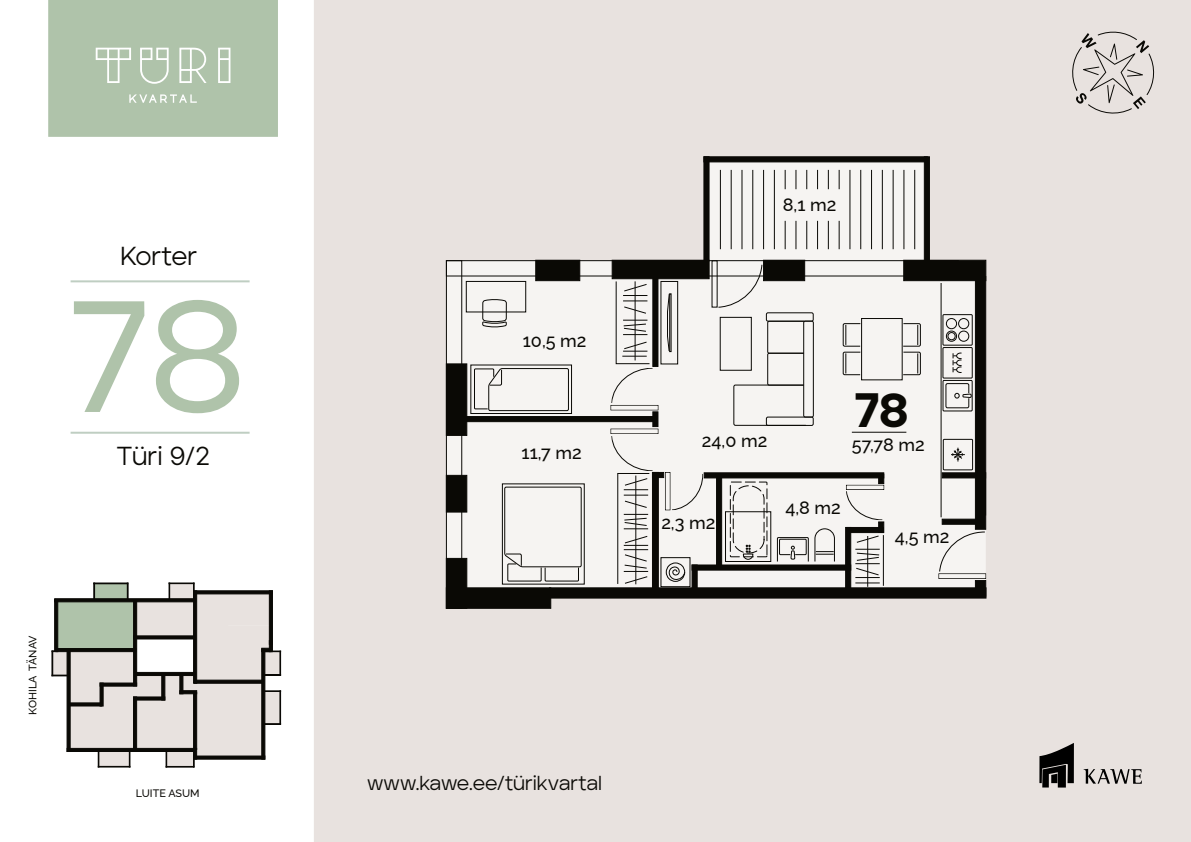
<style>
.page{position:relative;width:1191px;height:842px;background:#fff}
.page>*{position:absolute;margin:0;border:0;box-sizing:border-box;transform-origin:0 0}
.t1{font:500 158px "Aventa";color:#afc3aa}
.t2{font:900 48px "Aventa";color:#0a0905}
.t3{font:25.9px "Aventa";letter-spacing:-.01em;color:#0a0905}
.t4{font:20.1px "Aventa";color:#0a0905}
.t5{font:500 18px "Raleway";color:#0a0905}
.t6{font:500 10.8px "Raleway";color:#0a0905}
</style>
<div class="page">
<div style="left:48px;top:0;width:230px;height:137px;background:#afc3aa"></div>
<svg style="left:129px;top:94px;width:68px;height:9px"></svg>
<svg style="left:179px;top:48px;width:28px;height:35px"></svg>
<svg style="left:96px;top:48px;width:35px;height:35px"></svg>
<svg style="left:140px;top:48px;width:29px;height:36px"></svg>
<svg style="left:218px;top:48px;width:12px;height:35px"></svg>
<svg style="left:70px;top:280px;width:180px;height:3px"></svg>
<svg style="left:70px;top:431px;width:180px;height:3px"></svg>
<div style="left:314px;top:0;width:877px;height:842px;background:#e8e2df"></div>
<svg style="left:1072px;top:31px;width:83px;height:83px"></svg>
<svg style="left:1083px;top:769px;width:58px;height:15px"></svg>
<svg style="left:1039px;top:743px;width:35px;height:44px"></svg>
<svg style="left:52px;top:583px;width:229px;height:184px"></svg>
<svg style="left:448px;top:162px;width:537px;height:426px;fill:#f6f4f2"></svg>
<svg style="left:504px;top:487px;width:77px;height:94px;background:#eae8e6"></svg>
<svg style="left:474px;top:368px;width:95px;height:43px;background:#e2e0de"></svg>
<div style="left:470px;top:365px;width:102px;height:49px;border:1px solid #0a0905"></div>
<svg style="left:482px;top:299px;width:25px;height:29px"></svg>
<div style="left:466px;top:281px;width:60px;height:31px;border:1px solid #0a0905"></div>
<div style="left:661px;top:557px;width:29px;height:30px;border:1px solid #0a0905"></div>
<svg style="left:666px;top:562px;width:19px;height:20px"></svg>
<svg style="left:814px;top:528px;width:21px;height:34px"></svg>
<svg style="left:720px;top:169px;width:1px;height:81px"></svg>
<svg style="left:731px;top:169px;width:1px;height:81px"></svg>
<svg style="left:741px;top:169px;width:1px;height:81px"></svg>
<svg style="left:752px;top:169px;width:1px;height:81px"></svg>
<svg style="left:763px;top:169px;width:1px;height:81px"></svg>
<svg style="left:774px;top:169px;width:1px;height:81px"></svg>
<svg style="left:784px;top:169px;width:1px;height:81px"></svg>
<svg style="left:795px;top:169px;width:1px;height:81px"></svg>
<svg style="left:806px;top:169px;width:1px;height:81px"></svg>
<svg style="left:817px;top:169px;width:1px;height:81px"></svg>
<svg style="left:828px;top:169px;width:1px;height:81px"></svg>
<svg style="left:838px;top:169px;width:1px;height:81px"></svg>
<svg style="left:849px;top:169px;width:1px;height:81px"></svg>
<svg style="left:860px;top:169px;width:1px;height:81px"></svg>
<svg style="left:871px;top:169px;width:1px;height:81px"></svg>
<svg style="left:882px;top:169px;width:1px;height:81px"></svg>
<svg style="left:892px;top:169px;width:1px;height:81px"></svg>
<svg style="left:903px;top:169px;width:1px;height:81px"></svg>
<svg style="left:914px;top:169px;width:1px;height:81px"></svg>
<svg style="left:777px;top:537px;width:31px;height:25px"></svg>
<div style="left:725px;top:511px;width:46px;height:51px;border:1px solid #0a0905"></div>
<svg style="left:730px;top:482px;width:37px;height:78px;background:#dad8d6"></svg>
<div style="left:861px;top:318px;width:41px;height:62px;border:1px solid #0a0905"></div>
<svg style="left:902px;top:323px;width:18px;height:52px"></svg>
<svg style="left:842px;top:323px;width:18px;height:52px"></svg>
<svg style="left:855px;top:535px;width:29px;height:52px;background:#c9c7c5"></svg>
<div style="left:669px;top:294px;width:2px;height:58px;border:1px solid #0a0905"></div>
<svg style="left:667px;top:293px;width:2px;height:58px"></svg>
<div style="left:661px;top:281px;width:17px;height:83px;border:1px solid #0a0905"></div>
<svg style="left:940px;top:283px;width:33px;height:235px;background:#d2d0ce"></svg>
<div style="left:780px;top:189px;width:64px;height:32px;background:#f6f4f2"></div>
<svg style="left:851px;top:432px;width:55px;height:1px"></svg>
<div style="left:846px;top:485px;width:38px;height:5px;border:1px solid #0a0905"></div>
<svg style="left:846px;top:491px;width:36px;height:29px"></svg>
<svg style="left:672px;top:474px;width:31px;height:36px"></svg>
<div style="left:938px;top:573px;width:48px;height:6px;border:1px solid #0a0905"></div>
<div style="left:939px;top:531px;width:46px;height:41px;background:#f6f4f2"></div>
<svg style="left:611px;top:281px;width:42px;height:122px;background:#dedcda"></svg>
<svg style="left:611px;top:436px;width:42px;height:149px;background:#dcdbd8"></svg>
<div style="left:446px;top:260px;width:513px;height:16px;border:1px solid #0a0905"></div>
<div style="left:446px;top:260px;width:16px;height:349px;border:1px solid #0a0905"></div>
<svg style="left:718px;top:264px;width:95px;height:162px;background:#e7e5e3"></svg>
<div style="left:653px;top:275px;width:5px;height:91px;background:#0a0905"></div>
<div style="left:652px;top:275px;width:6px;height:92px;border:1px solid #0a0905"></div>
<div style="left:652px;top:472px;width:6px;height:118px;background:#0a0905"></div>
<div style="left:716px;top:476px;width:5px;height:90px;background:#0a0905"></div>
<div style="left:716px;top:476px;width:6px;height:90px;border:1px solid #0a0905"></div>
<div style="left:653px;top:412px;width:5px;height:15px;background:#0a0905"></div>
<div style="left:652px;top:412px;width:6px;height:15px;border:1px solid #0a0905"></div>
<div style="left:460px;top:416px;width:194px;height:6px;background:#0a0905"></div>
<div style="left:460px;top:416px;width:194px;height:6px;border:1px solid #0a0905"></div>
<div style="left:652px;top:472px;width:11px;height:6px;background:#0a0905"></div>
<div style="left:652px;top:472px;width:12px;height:6px;border:1px solid #0a0905"></div>
<div style="left:942px;top:473px;width:43px;height:5px;background:#0a0905"></div>
<div style="left:704px;top:473px;width:179px;height:5px;background:#0a0905"></div>
<div style="left:942px;top:519px;width:41px;height:5px;background:#0a0905"></div>
<div style="left:942px;top:519px;width:41px;height:5px;border:1px solid #0a0905"></div>
<div style="left:845px;top:527px;width:5px;height:61px;background:#0a0905"></div>
<div style="left:845px;top:527px;width:6px;height:62px;border:1px solid #0a0905"></div>
<div style="left:878px;top:522px;width:5px;height:10px;background:#0a0905"></div>
<div style="left:878px;top:522px;width:6px;height:11px;border:1px solid #0a0905"></div>
<div style="left:878px;top:474px;width:5px;height:10px;background:#0a0905"></div>
<div style="left:878px;top:474px;width:6px;height:10px;border:1px solid #0a0905"></div>
<div style="left:692px;top:565px;width:5px;height:23px;background:#0a0905"></div>
<div style="left:692px;top:565px;width:158px;height:5px;background:#0a0905"></div>
<div style="left:847px;top:527px;width:36px;height:6px;background:#0a0905"></div>
<div style="left:903px;top:260px;width:82px;height:21px;background:#0a0905"></div>
<div style="left:903px;top:260px;width:83px;height:21px;border:1px solid #0a0905"></div>
<div style="left:763px;top:260px;width:41px;height:21px;background:#0a0905"></div>
<div style="left:763px;top:260px;width:42px;height:21px;border:1px solid #0a0905"></div>
<div style="left:612px;top:260px;width:97px;height:19px;background:#0a0905"></div>
<div style="left:612px;top:260px;width:97px;height:19px;border:1px solid #0a0905"></div>
<div style="left:536px;top:260px;width:44px;height:21px;background:#0a0905"></div>
<div style="left:535px;top:260px;width:45px;height:21px;border:1px solid #0a0905"></div>
<div style="left:549px;top:588px;width:437px;height:10px;background:#0a0905"></div>
<div style="left:446px;top:364px;width:21px;height:71px;background:#0a0905"></div>
<div style="left:446px;top:364px;width:21px;height:72px;border:1px solid #0a0905"></div>
<div style="left:446px;top:475px;width:21px;height:37px;background:#0a0905"></div>
<div style="left:446px;top:475px;width:21px;height:37px;border:1px solid #0a0905"></div>
<div style="left:446px;top:558px;width:21px;height:50px;background:#0a0905"></div>
<div style="left:446px;top:558px;width:21px;height:50px;border:1px solid #0a0905"></div>
<div style="left:446px;top:588px;width:105px;height:20px;background:#0a0905"></div>
<div style="left:924px;top:157px;width:5px;height:104px;background:#0a0905"></div>
<div style="left:924px;top:157px;width:5px;height:104px;border:1px solid #0a0905"></div>
<div style="left:704px;top:157px;width:5px;height:104px;background:#0a0905"></div>
<div style="left:703px;top:157px;width:6px;height:104px;border:1px solid #0a0905"></div>
<div style="left:704px;top:157px;width:223px;height:5px;background:#0a0905"></div>
<div style="left:975px;top:580px;width:10px;height:16px;background:#0a0905"></div>
<div style="left:975px;top:276px;width:10px;height:253px;background:#0a0905"></div>
<div style="left:975px;top:276px;width:11px;height:253px;border:1px solid #0a0905"></div>
<h3 class="t3" style="left:120px;top:240px;width:78px">Korter</h3>
<h1 class="t1" style="left:68px;top:260px;width:180px">78</h1>
<h3 class="t3" style="left:116px;top:440px;width:95px">Türi 9/2</h3>
<p class="t6" style="left:24px;top:715px;width:81px;rotate:-90deg">KOH AL I ÄT NAV</p>
<p class="t6" style="left:136px;top:785px;width:65px">LUITE ASUM</p>
<p class="t5" style="left:523px;top:326px;width:65px">10,5 m2</p>
<p class="t5" style="left:521px;top:438px;width:62px">11,7 m2</p>
<p class="t5" style="left:783px;top:190px;width:55px">8,1 m2</p>
<h2 class="t2" style="left:854px;top:380px;width:56px">78</h2>
<p class="t5" style="left:702px;top:427px;width:67px">24,0 m2</p>
<p class="t5" style="left:852px;top:430px;width:74px">57,78 m2</p>
<p class="t5" style="left:661px;top:509px;width:55px">2,3 m2</p>
<p class="t5" style="left:785px;top:494px;width:57px">4,8 m2</p>
<p class="t5" style="left:894px;top:523px;width:56px">4,5 m2</p>
<p class="t4" style="left:367px;top:770px;width:236px">www.kawe.ee/türikvartal</p>
</div>
